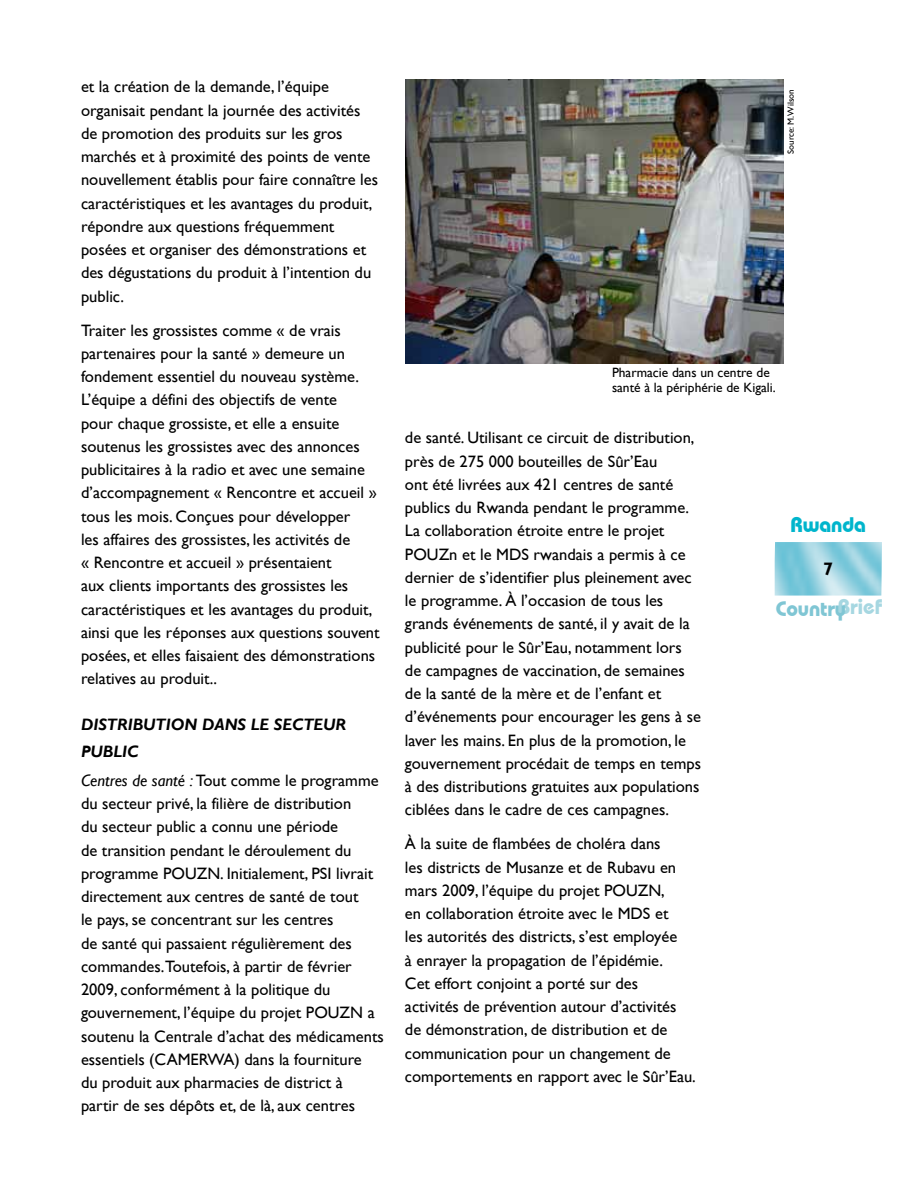
<style>
.page{position:relative;width:918px;height:1188px;background:#fff}
.page>*{position:absolute;margin:0;border:0;box-sizing:border-box;transform-origin:0 0}
.t1{font:700 21px "Bauhaus IT Cby BT";letter-spacing:-.005em;color:#80c6d4}
.t2{font:700 21px "Bauhaus IT Cby BT";color:#00b5cc}
.t3{font:700 18px "Gill Sans";color:#000}
.t4{font:16.5px/23.2px "Gill Sans";color:#000}
.t5{font:italic 700 16.5px/27px "Gill Sans";color:#000}
.t6{font:13.5px/15px "Gill Sans";color:#000}
.t7{font:9px "Gill Sans";color:#000}
.s1{font-style:italic}
.s2{color:#a6d7e1}
</style>
<div class="page">
<img style="left:775px;top:542px;width:107px;height:54px">
<img style="left:405px;top:80px;width:378px;height:283px">
<p class="t4" style="left:81px;top:75px;width:299px">et la création de la demande, l’équipe organisait pendant la journée des activités de promotion des produits sur les gros marchés et à proximité des points de vente nouvellement établis pour faire connaître les caractéristiques et les avantages du produit, répondre aux questions fréquemment posées et organiser des démonstrations et des dégustations du produit à l’intention du public.</p>
<p class="t4" style="left:81px;top:318px;width:300px">Traiter les grossistes comme « de vrais partenaires pour la santé » demeure un fondement essentiel du nouveau système.<br>L’équipe a défini des objectifs de vente<br>pour chaque grossiste, et elle a ensuite soutenus les grossistes avec des annonces publicitaires à la radio et avec une semaine d’accompagnement « Rencontre et accueil » tous les mois. Conçues pour développer<br>les affaires des grossistes, les activités de<br>« Rencontre et accueil » présentaient<br>aux clients importants des grossistes les caractéristiques et les avantages du produit, ainsi que les réponses aux questions souvent posées, et elles faisaient des démonstrations relatives au produit..</p>
<p class="t5" style="left:81px;top:712px;width:267px">DISTRIBUTION DANS LE SECTEUR<br>PUBLIC</p>
<p class="t4" style="left:81px;top:769px;width:304px"><span class="s1">Centres de santé :</span> Tout comme le programme du secteur privé, la filière de distribution<br>du secteur public a connu une période<br>de transition pendant le déroulement du programme POUZN. Initialement, PSI livrait directement aux centres de santé de tout<br>le pays, se concentrant sur les centres<br>de santé qui passaient régulièrement des commandes.Toutefois, à partir de février 2009, conformément à la politique du gouvernement, l’équipe du projet POUZN a soutenu la Centrale d’achat des médicaments essentiels (CAMERWA) dans la fourniture<br>du produit aux pharmacies de district à partir de ses dépôts et, de là, aux centres</p>
<p class="t7" style="left:785px;top:154px;width:66px;rotate:-90deg">Source: M.Wilson</p>
<p class="t6" style="left:612px;top:365px;width:165px">Pharmacie dans un centre de santé à la périphérie de Kigali.</p>
<p class="t4" style="left:405px;top:426px;width:298px">de santé. Utilisant ce circuit de distribution, près de 275 000 bouteilles de Sûr’Eau<br>ont été livrées aux 421 centres de santé publics du Rwanda pendant le programme.<br>La collaboration étroite entre le projet POUZn et le MDS rwandais a permis à ce dernier de s’identifier plus pleinement avec le programme. À l’occasion de tous les grands événements de santé, il y avait de la publicité pour le Sûr’Eau, notamment lors de campagnes de vaccination, de semaines de la santé de la mère et de l’enfant et d’événements pour encourager les gens à se laver les mains. En plus de la promotion, le gouvernement procédait de temps en temps à des distributions gratuites aux populations ciblées dans le cadre de ces campagnes.</p>
<p class="t4" style="left:405px;top:832px;width:292px">À la suite de flambées de choléra dans<br>les districts de Musanze et de Rubavu en mars 2009, l’équipe du projet POUZN,<br>en collaboration étroite avec le MDS et<br>les autorités des districts, s’est employée<br>à enrayer la propagation de l’épidémie.<br>Cet effort conjoint a porté sur des activités de prévention autour d’activités de démonstration, de distribution et de communication pour un changement de comportements en rapport avec le Sûr’Eau.</p>
<p class="t2" style="left:790px;top:512px;width:77px">Rwanda</p>
<p class="t3" style="left:823px;top:558px;width:11px">7</p>
<p class="t1" style="left:776px;top:596px;width:108px">Country<span class="s2">Brief</span></p>
</div>
